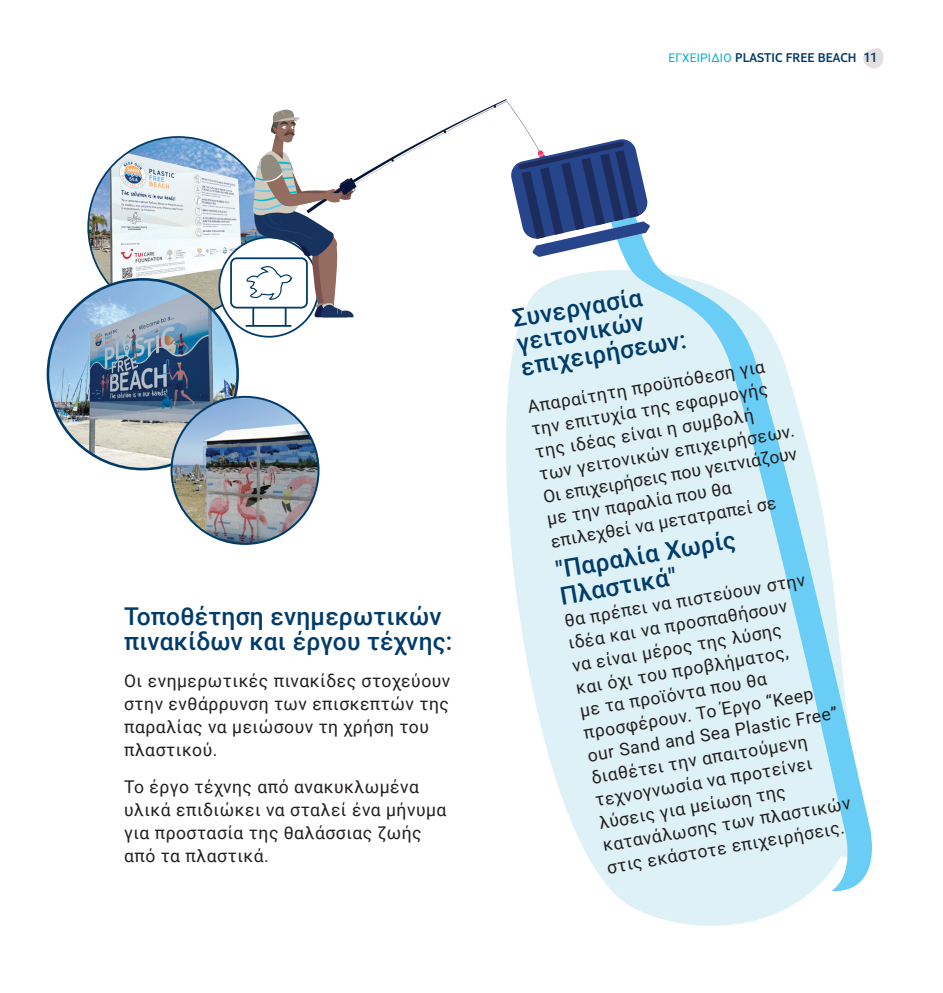
<style>
.page{position:relative;width:943px;height:993px;background:#fff}
.page>*{position:absolute;margin:0;border:0;box-sizing:border-box;transform-origin:0 0}
.t1{font:500 24.5px/24.5px "Roboto";letter-spacing:.01em;color:#003b6a}
.t2{font:17.5px/22.8px "Roboto";letter-spacing:.03em;color:#231f20}
.t3{font:300 13.12px "TUI Type";letter-spacing:.01em;color:#003b6a}
.s1{font-family:"Roboto";font-weight:400;font-size:11.9px;color:#00aecb}
.s2{font-family:"Roboto";font-weight:500}
</style>
<div class="page">
<svg style="left:863px;top:48px;width:21px;height:21px"></svg>
<img style="left:88px;top:137px;width:180px;height:180px;border-radius:90px">
<img style="left:48px;top:279px;width:190px;height:190px;border-radius:95px">
<img style="left:171px;top:398px;width:147px;height:145px">
<svg style="left:219px;top:237px;width:99px;height:99px"></svg>
<svg style="left:506px;top:327px;width:330px;height:599px;fill:#ddf1f6"></svg>
<svg style="left:617px;top:253px;width:255px;height:638px;fill:#ddf1f6"></svg>
<svg style="left:229px;top:99px;width:420px;height:228px"></svg>
<p class="t3" style="left:668px;top:50px;width:211px"><span class="s1">ΕΓΧΕΙΡIΔΙΟ</span> PLASTIC FREE BEACH <span class="s2">11</span></p>
<h1 class="t1" style="left:124px;top:603px;width:330px">Τοποθέτηση ενημερωτικών πινακίδων και έργου τέχνης:</h1>
<p class="t2" style="left:124px;top:668px;width:328px">Οι ενημερωτικές πινακίδες στοχεύουν στην ενθάρρυνση των επισκεπτών της παραλίας να μειώσουν τη χρήση του πλαστικού.</p>
<p class="t2" style="left:124px;top:774px;width:324px">Το έργο τέχνης από ανακυκλωμένα υλικά επιδιώκει να σταλεί ένα μήνυμα για προστασία της θαλάσσιας ζωής από τα πλαστικά.</p>
<h1 class="t1" style="left:510px;top:306px;width:169px;rotate:-10deg">Συνεργασία γειτονικών επιχειρήσεων:</h1>
<p class="t2" style="left:525px;top:395px;width:260px;rotate:-10deg">Απαραίτητη προϋπόθεση για την επιτυχία της εφαρμογής της ιδέας είναι η συμβολή<br>των γειτονικών επιχειρήσεων.<br>Οι επιχειρήσεις που γειτνιάζουν με την παραλία που θα επιλεχθεί να μετατραπεί σε</p>
<h1 class="t1" style="left:553px;top:556px;width:184px;line-height:26.1px;rotate:-10deg">"Παραλία Χωρίς<br>Πλαστικά"</h1>
<p class="t2" style="left:561px;top:609px;width:255px;rotate:-10deg">θα πρέπει να πιστεύουν στην ιδέα και να προσπαθήσουν<br>να είναι μέρος της λύσης<br>και όχι του προβλήματος,<br>με τα προϊόντα που θα προσφέρουν. Το Έργο “Keep our Sand and Sea Plastic Free” διαθέτει την απαιτούμενη τεχνογνωσία να προτείνει λύσεις για μείωση της κατανάλωσης των πλαστικών στις εκάστοτε επιχειρήσεις.</p>
</div>
